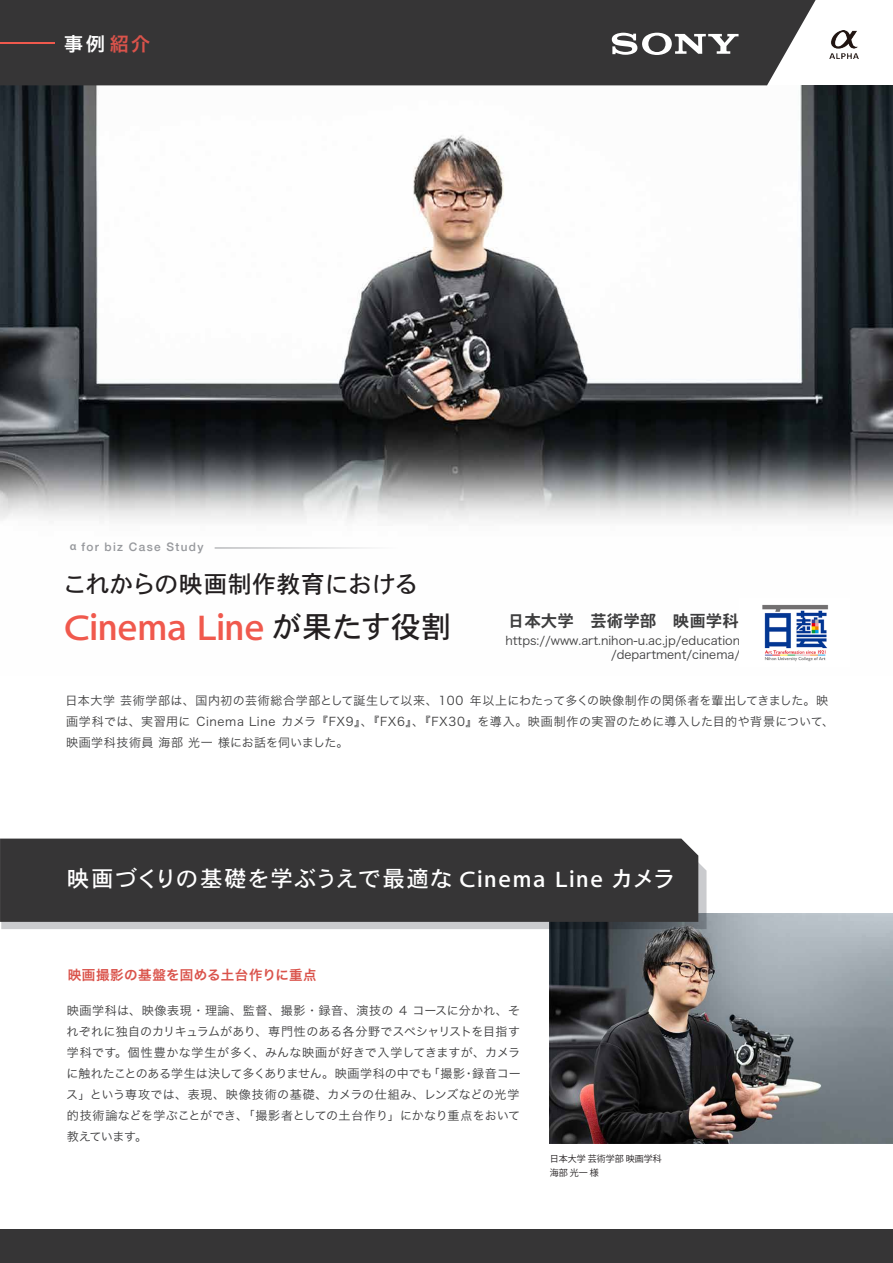
<style>
.page{position:relative;width:893px;height:1263px;background:#fff}
.page>*{position:absolute;margin:0;border:0;box-sizing:border-box;transform-origin:0 0}
.t1{font:36px "Heisei Kaku Go Std W5";letter-spacing:-.005em;color:#f0594d}
.t2{font:24px "Heisei Kaku Go Std W5";letter-spacing:-.01em;color:#231f20}
.t3{font:22.5px "Heisei Kaku Go Std W5";letter-spacing:.065em;color:#fff}
.t4{font:18.9px "Hira Kaku Pro W6";color:#fff}
.t5{font:16.5px "Heisei Kaku Go Std W7";color:#3e3e3f}
.t6{font:13.5px "Hira Kaku Pro W6";letter-spacing:.03em;color:#da534b}
.t7{font:12px/21px "Hira Kaku Pro W3";letter-spacing:-.005em;color:#3c3c3d;text-align:justify}
.t8{font:12px/21px "Hira Kaku Pro N W3";letter-spacing:.035em;color:#3e3e3f}
.t9{font:12px/14.4px "Hira Kaku Pro W3";color:#3e3e3f;text-align:right}
.t10{font:500 11.85px "Helvetica Neue LT";letter-spacing:.115em;color:#97999d}
.t11{font:9px/13.5px "Koz Go Pr 6 N";color:#231f20}
.s1{color:#da534b}
.s2{font-family:"Myriad Pro";font-weight:600}
.s3{font-size:30px;color:#231f20}
</style>
<div class="page">
<img style="left:0;top:86px;width:893px;height:463px">
<div style="left:0;top:1229px;width:893px;height:34px;background:#363536"></div>
<div style="left:0;top:0;width:816px;height:85px;background:#363536"></div>
<hr style="left:0;top:42px;width:55px;height:2px;background:#f0594d">
<svg style="left:612px;top:33px;width:126px;height:22px"></svg>
<img style="left:830px;top:30px;width:28px;height:29px">
<img style="left:63px;top:534px;width:148px;height:15px">
<hr style="left:215px;top:548px;width:184px;height:1px;background:#fff">
<img style="left:550px;top:914px;width:343px;height:229px">
<svg style="left:1px;top:855px;width:705px;height:74px;background:#acaeb2"></svg>
<div style="left:0;top:838px;width:698px;height:84px;background:#363536"></div>
<img style="left:762px;top:604px;width:67px;height:58px">
<h3 class="t4" style="left:64px;top:27px;width:88px">事例<span class="s1">紹介</span></h3>
<p class="t10" style="left:70px;top:539px;width:135px"><span class="s2">α</span> for biz Case Study</p>
<h2 class="t2" style="left:63px;top:570px;width:357px">これからの映画制作教育における</h2>
<h1 class="t1" style="left:64px;top:605px;width:389px">Cinema Line <span class="s3">が果たす役割</span></h1>
<h3 class="t5" style="left:508px;top:611px;width:232px">日本大学　芸術学部　映画学科</h3>
<p class="t9" style="left:505px;top:632px;width:236px">https://www.art.nihon-u.ac.jp/education /department/cinema/</p>
<p class="t8" style="left:66px;top:689px;width:770px">日本大学 芸術学部は、国内初の芸術総合学部として誕生して以来、100 年以上にわたって多くの映像制作の関係者を輩出してきました。映画学科では、実習用に Cinema Line カメラ『FX9』、『FX6』、『FX30』を導入。映画制作の実習のために導入した目的や背景について、映画学科技術員 海部 光一 様にお話を伺いました。</p>
<h3 class="t3" style="left:67px;top:865px;width:610px">映画づくりの基礎を学ぶうえで最適な Cinema Line カメラ</h3>
<p class="t6" style="left:68px;top:963px;width:251px">映画撮影の基盤を固める土台作りに重点</p>
<p class="t7" style="left:66px;top:999px;width:456px">映画学科は、映像表現・理論、監督、撮影・録音、演技の 4 コースに分かれ、それぞれに独自のカリキュラムがあり、専門性のある各分野でスペシャリストを目指す学科です。個性豊かな学生が多く、みんな映画が好きで入学してきますが、カメラに触れたことのある学生は決して多くありません。映画学科の中でも「撮影・録音コース」という専攻では、表現、映像技術の基礎、カメラの仕組み、レンズなどの光学的技術論などを学ぶことができ、「撮影者としての土台作り」にかなり重点をおいて教えています。</p>
<p class="t11" style="left:550px;top:1152px;width:114px">日本大学 芸術学部 映画学科海部 光一 様</p>
</div>
